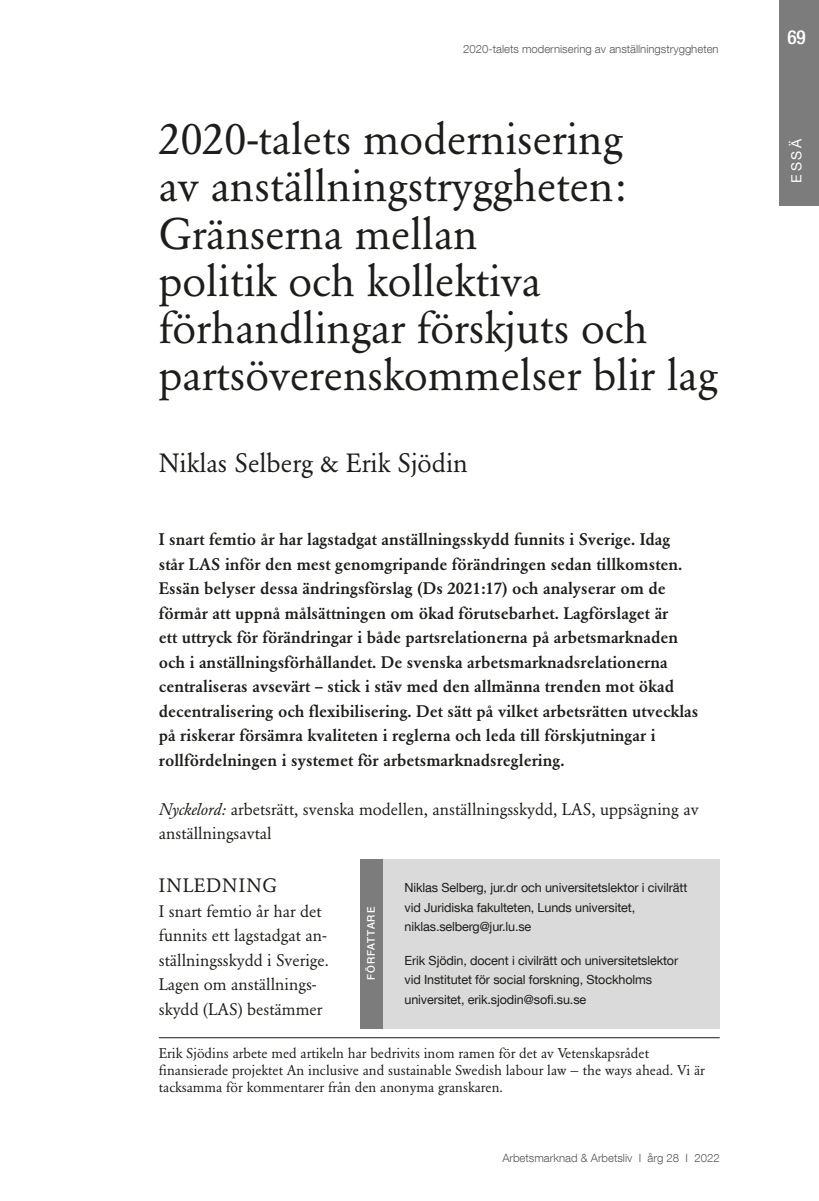
<style>
.page{position:relative;width:819px;height:1201px;background:#fff}
.page>*{position:absolute;margin:0;border:0;box-sizing:border-box;transform-origin:0 0}
.Huvudrubrik{font:43.75px/47.2px "Garamond BE";color:#1d1d1b}
.Författare{font:26.25px "Garamond BE";color:#1d1d1b}
.Rubrik_nivå_1{font:19.25px "Garamond BE";letter-spacing:.05em;color:#1d1d1b}
.t1{font:500 condensed 19.25px "Helvetica Neue LT Com";color:#fff}
.Ingress{font:500 16.62px/24.5px "Garamond BE";color:#1d1d1b}
.Brödtext_-_Utan_indr{font:16.62px/24.5px "Garamond BE";color:#1d1d1b}
.Fotnot{font:14px/16.8px "Garamond BE";color:#1d1d1b}
.t2{font:14px "Helvetica Neue LT Com";color:#fff}
.Faktaruta_-_Text{font:12.6px/19.2px "Helvetica Neue LT Com";letter-spacing:-.01em;color:#1d1d1b}
.t3{font:300 11.38px "Helvetica Neue LT Com";color:#575756}
.Faktaruta_-_Sidorubr{font:500 10.5px "Helvetica Neue LT Com";letter-spacing:.1em;color:#fff}
.s1{font-style:italic}
</style>
<div class="page">
<div style="left:779px;top:0;width:40px;height:205px;background:#7c7c7c"></div>
<div style="left:360px;top:858px;width:359px;height:170px;background:#dadada"></div>
<div style="left:360px;top:858px;width:22px;height:170px;background:#7c7c7c"></div>
<hr style="left:159px;top:1037px;width:560px;height:1px;background:#1d1d1b">
<p class="t3" style="left:463px;top:42px;width:257px">2020-talets modernisering av anställningstryggheten</p>
<p class="Huvudrubrik" style="left:159px;top:116px;width:560px">2020-talets modernisering<br>av anställningstryggheten:<br>Gränserna mellan<br>politik och kollektiva förhandlingar förskjuts och partsöverenskommelser blir lag</p>
<p class="Författare" style="left:159px;top:447px;width:310px">Niklas Selberg &amp; Erik Sjödin</p>
<p class="Ingress" style="left:159px;top:527px;width:541px">I snart femtio år har lagstadgat anställningsskydd funnits i Sverige. Idag står LAS inför den mest genomgripande förändringen sedan tillkomsten.<br>Essän belyser dessa ändringsförslag (Ds 2021:17) och analyserar om de förmår att uppnå målsättningen om ökad förutsebarhet. Lagförslaget är<br>ett uttryck för förändringar i både partsrelationerna på arbetsmarknaden och i anställningsförhållandet. De svenska arbetsmarknadsrelationerna centraliseras avsevärt – stick i stäv med den allmänna trenden mot ökad decentralisering och flexibilisering. Det sätt på vilket arbetsrätten utvecklas på riskerar försämra kvaliteten i reglerna och leda till förskjutningar i rollfördelningen i systemet för arbetsmarknadsreglering.</p>
<p class="Brödtext_-_Utan_indr" style="left:159px;top:797px;width:541px"><span class="s1">Nyckelord:</span> arbetsrätt, svenska modellen, anställningsskydd, LAS, uppsägning av anställningsavtal</p>
<p class="Rubrik_nivå_1" style="left:159px;top:874px;width:119px">INLEDNING</p>
<p class="Brödtext_-_Utan_indr" style="left:159px;top:898px;width:172px">I snart femtio år har det funnits ett lagstadgat an&shy;ställningsskydd i Sverige.<br>Lagen om anställnings&shy;skydd (LAS) bestämmer</p>
<p class="Faktaruta_-_Text" style="left:404px;top:878px;width:284px">Niklas Selberg, jur.dr och universitetslektor i civilrätt vid Juridiska fakulteten, Lunds universitet, niklas.selberg@jur.lu.se</p>
<p class="Faktaruta_-_Text" style="left:404px;top:950px;width:275px">Erik Sjödin, docent i civilrätt och universitetslektor vid Institutet för social forskning, Stockholms universitet, erik.sjodin@sofi.su.se</p>
<p class="Faktaruta_-_Sidorubr" style="left:365px;top:980px;width:74px;rotate:-90deg">FÖRFATTARE</p>
<p class="Fotnot" style="left:159px;top:1045px;width:547px">Erik Sjödins arbete med artikeln har bedrivits inom ramen för det av Vetenskapsrådet finansierade projektet An inclusive and sustainable Swedish labour law — the ways ahead. Vi är tacksamma för kommentarer från den anonyma granskaren.</p>
<p class="t3" style="left:502px;top:1151px;width:219px">Arbetsmarknad &amp; Arbetsliv I årg 28 I 2022</p>
<p class="t1" style="left:787px;top:25px;width:20px">69</p>
<p class="t2" style="left:788px;top:183px;width:46px;rotate:-90deg">ESSÄ</p>
</div>
